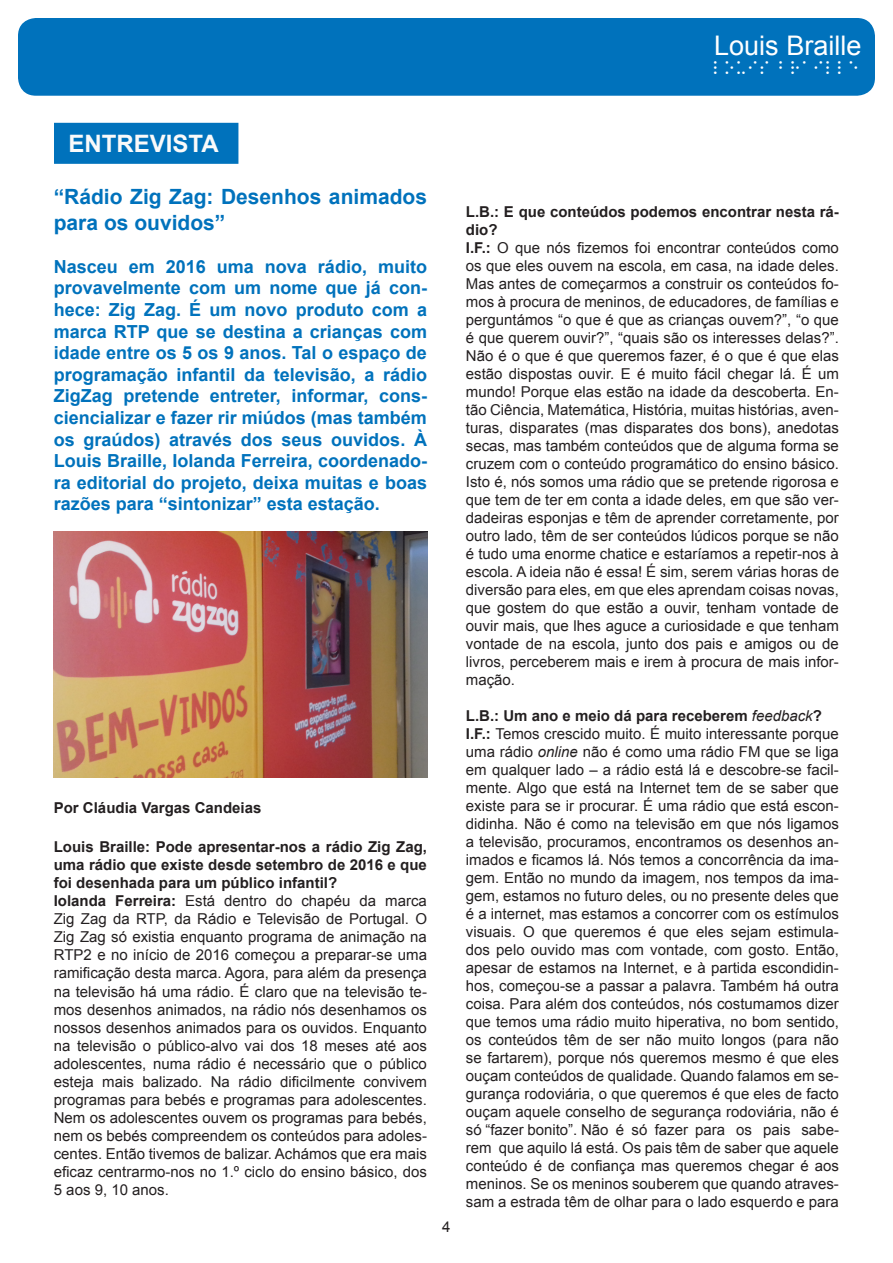
<style>
.page{position:relative;width:893px;height:1263px;background:#fff}
.page>*{position:absolute;margin:0;border:0;box-sizing:border-box;transform-origin:0 0}
.t1{font:27px "Arial";color:#fff}
.t2{font:700 24px "Arial";color:#fafafa}
.t3{font:700 21px/25.2px "Arial";color:#0072bc}
.t4{font:700 18px/21.6px "Arial";color:#0072bc;text-align:justify}
.t5{font:16.5px "braili";color:#fff}
.t6{font:15px/18px "Arial";color:#231f20;text-align:justify}
.t7{font:700 15px/18px "Arial";color:#231f20;text-align:justify}
.s1{font-weight:700}
.s2{font-weight:400;font-style:italic}
.s3{font-style:italic}
</style>
<div class="page">
<div style="left:54px;top:123px;width:184px;height:41px;background:#0072bc;border:2px solid #0072bc"></div>
<div style="left:18px;top:18px;width:857px;height:78px;background:#0072bc;border-radius:18px"></div>
<img style="left:54px;top:531px;width:373px;height:246px">
<p class="t1" style="left:714px;top:26px;width:149px">Louis Braille</p>
<p class="t5" style="left:714px;top:59px;width:149px">LOUIS BRAILLE</p>
<p class="t2" style="left:68px;top:127px;width:152px">ENTREVISTA</p>
<p class="t3" style="left:54px;top:185px;width:375px">“Rádio Zig Zag: Desenhos animados para os ouvidos”</p>
<p class="t4" style="left:54px;top:256px;width:375px">Nasceu em 2016 uma nova rádio, muito provavelmente com um nome que já con&shy;hece: Zig Zag. É um novo produto com a marca RTP que se destina a crianças com idade entre os 5 os 9 anos. Tal o espaço de programação infantil da televisão, a rádio ZigZag pretende entreter, informar, cons&shy;ciencializar e fazer rir miúdos (mas também os graúdos) através dos seus ouvidos. À Louis Braille, Iolanda Ferreira, coordenado&shy;ra editorial do projeto, deixa muitas e boas razões para “sintonizar” esta estação.</p>
<p class="t7" style="left:54px;top:799px;width:209px">Por Cláudia Vargas Candeias</p>
<p class="t7" style="left:54px;top:838px;width:375px">Louis Braille: Pode apresentar-nos a rádio Zig Zag, uma rádio que existe desde setembro de 2016 e que foi desenhada para um público infantil?</p>
<p class="t6" style="left:54px;top:892px;width:375px"><span class="s1">Iolanda Ferreira:</span> Está dentro do chapéu da marca Zig Zag da RTP, da Rádio e Televisão de Portugal. O Zig Zag só existia enquanto programa de animação na RTP2 e no início de 2016 começou a preparar-se uma ramificação desta marca. Agora, para além da presença na televisão há uma rádio. É claro que na televisão te&shy;mos desenhos animados, na rádio nós desenhamos os nossos desenhos animados para os ouvidos. Enquanto na televisão o público-alvo vai dos 18 meses até aos adolescentes, numa rádio é necessário que o público esteja mais balizado. Na rádio dificilmente convivem programas para bebés e programas para adolescentes.<br>Nem os adolescentes ouvem os programas para bebés, nem os bebés compreendem os conteúdos para adoles&shy;centes. Então tivemos de balizar. Achámos que era mais eficaz centrarmo-nos no 1.º ciclo do ensino básico, dos 5 aos 9, 10 anos.</p>
<p class="t6" style="left:442px;top:1218px;width:10px">4</p>
<p class="t7" style="left:466px;top:203px;width:375px">L.B.: E que conteúdos podemos encontrar nesta rá&shy;dio?</p>
<p class="t6" style="left:466px;top:238px;width:375px"><span class="s1">I.F.:</span> O que nós fizemos foi encontrar conteúdos como os que eles ouvem na escola, em casa, na idade deles.<br>Mas antes de começarmos a construir os conteúdos fo&shy;mos à procura de meninos, de educadores, de famílias e perguntámos “o que é que as crianças ouvem?”, “o que é que querem ouvir?”, “quais são os interesses delas?”.<br>Não é o que é que queremos fazer, é o que é que elas estão dispostas ouvir. E é muito fácil chegar lá. É um mundo! Porque elas estão na idade da descoberta. En&shy;tão Ciência, Matemática, História, muitas histórias, aven&shy;turas, disparates (mas disparates dos bons), anedotas secas, mas também conteúdos que de alguma forma se cruzem com o conteúdo programático do ensino básico.<br>Isto é, nós somos uma rádio que se pretende rigorosa e que tem de ter em conta a idade deles, em que são ver&shy;dadeiras esponjas e têm de aprender corretamente, por outro lado, têm de ser conteúdos lúdicos porque se não é tudo uma enorme chatice e estaríamos a repetir-nos à escola. A ideia não é essa! É sim, serem várias horas de diversão para eles, em que eles aprendam coisas novas, que gostem do que estão a ouvir, tenham vontade de ouvir mais, que lhes aguce a curiosidade e que tenham vontade de na escola, junto dos pais e amigos ou de livros, perceberem mais e irem à procura de mais infor&shy;mação.</p>
<p class="t7" style="left:466px;top:707px;width:357px">L.B.: Um ano e meio dá para receberem <span class="s2">feedback</span>?</p>
<p class="t6" style="left:466px;top:724px;width:375px"><span class="s1">I.F.:</span> Temos crescido muito. É muito interessante porque uma rádio <span class="s3">online</span> não é como uma rádio FM que se liga em qualquer lado – a rádio está lá e descobre-se facil&shy;mente. Algo que está na Internet tem de se saber que existe para se ir procurar. É uma rádio que está escon&shy;didinha. Não é como na televisão em que nós ligamos a televisão, procuramos, encontramos os desenhos an&shy;imados e ficamos lá. Nós temos a concorrência da ima&shy;gem. Então no mundo da imagem, nos tempos da ima&shy;gem, estamos no futuro deles, ou no presente deles que é a internet, mas estamos a concorrer com os estímulos visuais. O que queremos é que eles sejam estimula&shy;dos pelo ouvido mas com vontade, com gosto. Então, apesar de estamos na Internet, e à partida escondidin&shy;hos, começou-se a passar a palavra. Também há outra coisa. Para além dos conteúdos, nós costumamos dizer que temos uma rádio muito hiperativa, no bom sentido, os conteúdos têm de ser não muito longos (para não se fartarem), porque nós queremos mesmo é que eles ouçam conteúdos de qualidade. Quando falamos em se&shy;gurança rodoviária, o que queremos é que eles de facto ouçam aquele conselho de segurança rodoviária, não é só “fazer bonito”. Não é só fazer para os pais sabe-</p>
<p class="t6" style="left:466px;top:1138px;width:375px">rem que aquilo lá está. Os pais têm de saber que aquele conteúdo é de confiança mas queremos chegar é aos meninos. Se os meninos souberem que quando atraves&shy;sam a estrada têm de olhar para o lado esquerdo e para</p>
</div>
